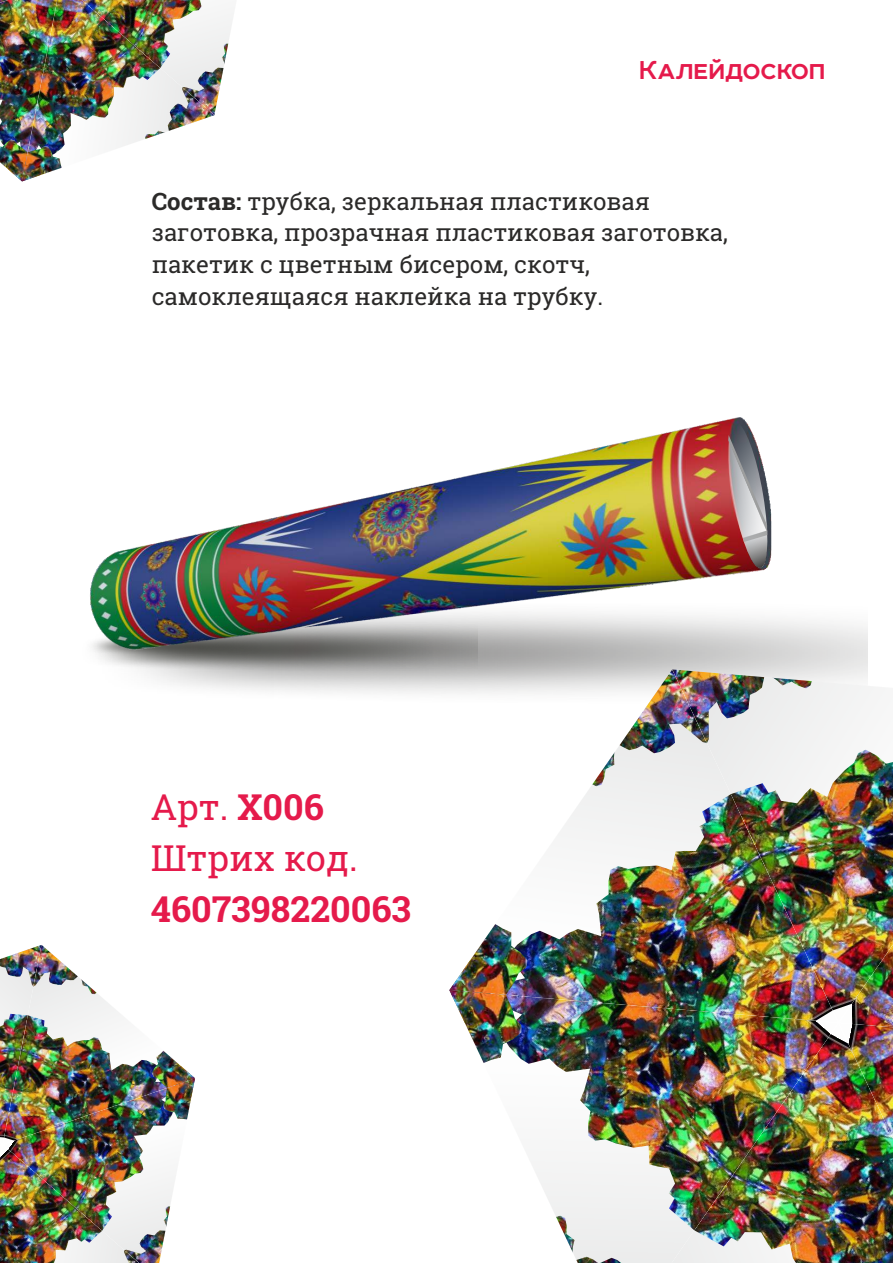
<style>
.page{position:relative;width:893px;height:1263px;background:#fff}
.page>*{position:absolute;margin:0;border:0;box-sizing:border-box;transform-origin:0 0}
.t1{font:36px/51.4px "Roboto Slab";color:#e51a4b}
.t2{font:700 36px "Roboto Slab";color:#e51a4b}
.t3{font:700 29.85px "Room";color:#e51a4b}
.t4{font:24px/31.7px "Roboto Slab";color:#2b2a29}
.s1{font-weight:700}
</style>
<div class="page">
<img style="left:87px;top:417px;width:684px;height:241px">
<img style="left:726px;top:422px;width:44px;height:147px">
<img style="left:587px;top:841px;width:85px;height:149px">
<img style="left:449px;top:841px;width:138px;height:149px">
<img style="left:449px;top:669px;width:223px;height:172px">
<img style="left:546px;top:990px;width:292px;height:273px">
<img style="left:449px;top:990px;width:97px;height:74px">
<img style="left:530px;top:1142px;width:164px;height:121px">
<img style="left:838px;top:1023px;width:55px;height:240px">
<img style="left:672px;top:778px;width:31px;height:245px">
<img style="left:703px;top:778px;width:190px;height:245px">
<img style="left:794px;top:778px;width:99px;height:18px">
<img style="left:672px;top:669px;width:221px;height:109px">
<img style="left:0;top:952px;width:191px;height:311px">
<img style="left:96px;top:958px;width:99px;height:141px">
<img style="left:21px;top:945px;width:147px;height:61px">
<img style="left:0;top:0;width:234px;height:181px">
<img style="left:22px;top:0;width:159px;height:125px">
<img style="left:22px;top:125px;width:79px;height:56px">
<img style="left:101px;top:70px;width:113px;height:111px">
<p class="t3" style="left:639px;top:57px;width:188px">Калейдоскоп</p>
<p class="t4" style="left:152px;top:185px;width:578px"><span class="s1">Состав:</span> трубка, зеркальная пластиковая заготовка, прозрачная пластиковая заготовка, пакетик с цветным бисером, скотч, самоклеящаяся наклейка на трубку.</p>
<h1 class="t1" style="left:151px;top:780px;width:208px">Арт. <span class="s1">Х006<br></span>Штрих код.</h1>
<h1 class="t2" style="left:151px;top:885px;width:262px">4607398220063</h1>
</div>
